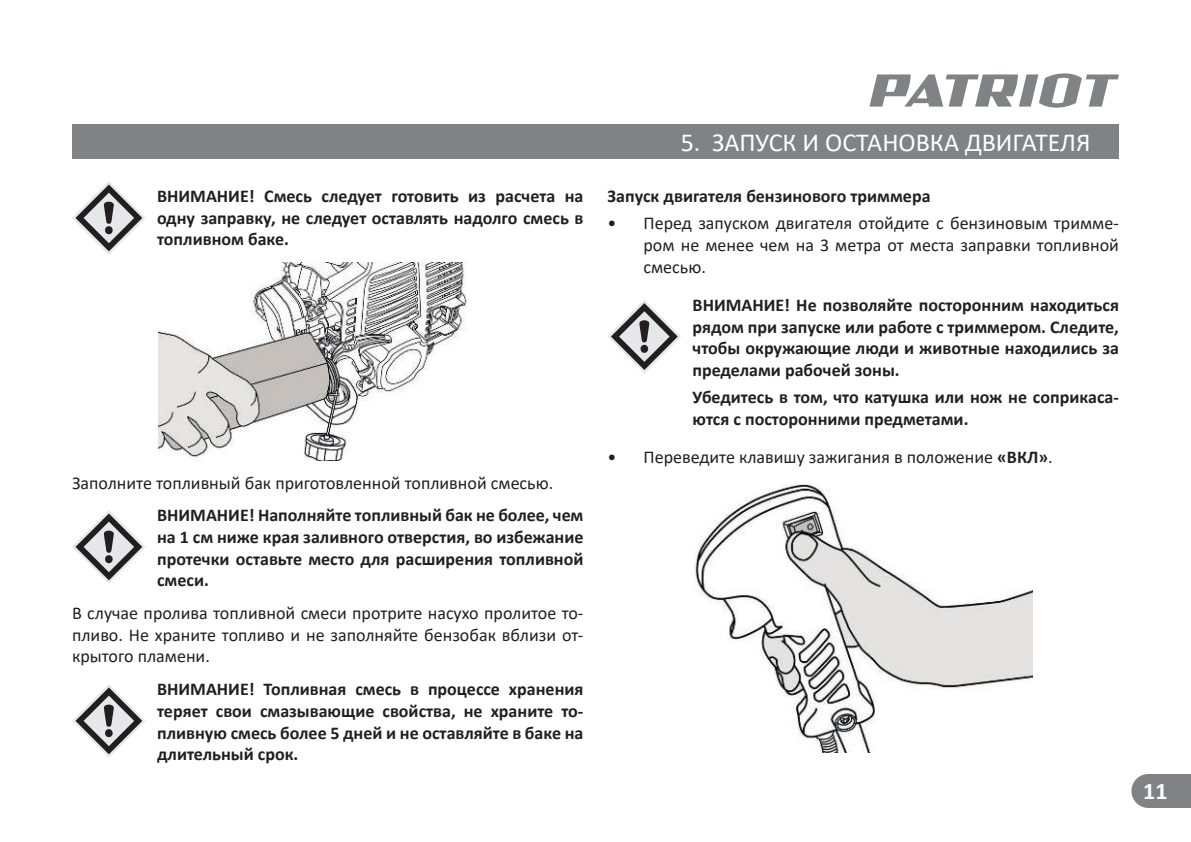
<style>
.page{position:relative;width:1191px;height:842px;background:#fff}
.page>*{position:absolute;margin:0;border:0;box-sizing:border-box;transform-origin:0 0}
.t1{font:26px "Calibri";color:#fff}
.t2{font:700 24px "Calibri";color:#fff}
.t3{font:700 18px/21.6px "Calibri";color:#231f20;text-align:justify}
.t4{font:18px/21.6px "Calibri";color:#231f20;text-align:justify}
.s1{font-weight:700}
</style>
<div class="page">
<svg style="left:869px;top:73px;width:250px;height:35px"></svg>
<div style="left:72px;top:124px;width:1047px;height:34px;background:#808285"></div>
<svg style="left:1131px;top:774px;width:60px;height:34px;background:#888a8d"></svg>
<svg style="left:72px;top:181px;width:73px;height:74px"></svg>
<svg style="left:72px;top:510px;width:73px;height:73px"></svg>
<svg style="left:72px;top:684px;width:73px;height:73px"></svg>
<img style="left:158px;top:262px;width:309px;height:199px">
<img style="left:694px;top:484px;width:338px;height:268px">
<svg style="left:608px;top:300px;width:73px;height:73px"></svg>
<p class="t3" style="left:157px;top:185px;width:428px">ВНИМАНИЕ! Смесь следует готовить из расчета на одну заправку, не следует оставлять надолго смесь в топливном баке.</p>
<p class="t4" style="left:72px;top:471px;width:483px">Заполните топливный бак приготовленной топливной смесью.</p>
<p class="t3" style="left:157px;top:504px;width:428px">ВНИМАНИЕ! Наполняйте топливный бак не более, чем на 1 см ниже края заливного отверстия, во избежание протечки оставьте место для расширения топливной смеси.</p>
<p class="t4" style="left:72px;top:602px;width:513px">В случае пролива топливной смеси протрите насухо пролитое то&shy;пливо. Не храните топливо и не заполняйте бензобак вблизи от&shy;крытого пламени.</p>
<p class="t3" style="left:157px;top:678px;width:428px">ВНИМАНИЕ! Топливная смесь в процессе хранения теряет свои смазывающие свойства, не храните то&shy;пливную смесь более 5 дней и не оставляйте в баке на длительный срок.</p>
<h1 class="t1" style="left:680px;top:124px;width:411px">5. ЗАПУСК И ОСТАНОВКА ДВИГАТЕЛЯ</h1>
<p class="t3" style="left:607px;top:185px;width:324px">Запуск двигателя бензинового триммера</p>
<p class="t4" style="left:643px;top:212px;width:477px;text-indent:-36px">• Перед запуском двигателя отойдите с бензиновым тримме&shy;ром не менее чем на 3 метра от места заправки топливной смесью.</p>
<p class="t3" style="left:692px;top:294px;width:428px">ВНИМАНИЕ! Не позволяйте посторонним находиться рядом при запуске или работе с триммером. Следите, чтобы окружающие люди и животные находились за пределами рабочей зоны.</p>
<p class="t3" style="left:692px;top:386px;width:428px">Убедитесь в том, что катушка или нож не соприкаса&shy;ются с посторонними предметами.</p>
<p class="t4" style="left:607px;top:446px;width:447px">• Переведите клавишу зажигания в положение <span class="s1">«ВКЛ»</span>.</p>
<h2 class="t2" style="left:1143px;top:776px;width:26px">11</h2>
</div>
